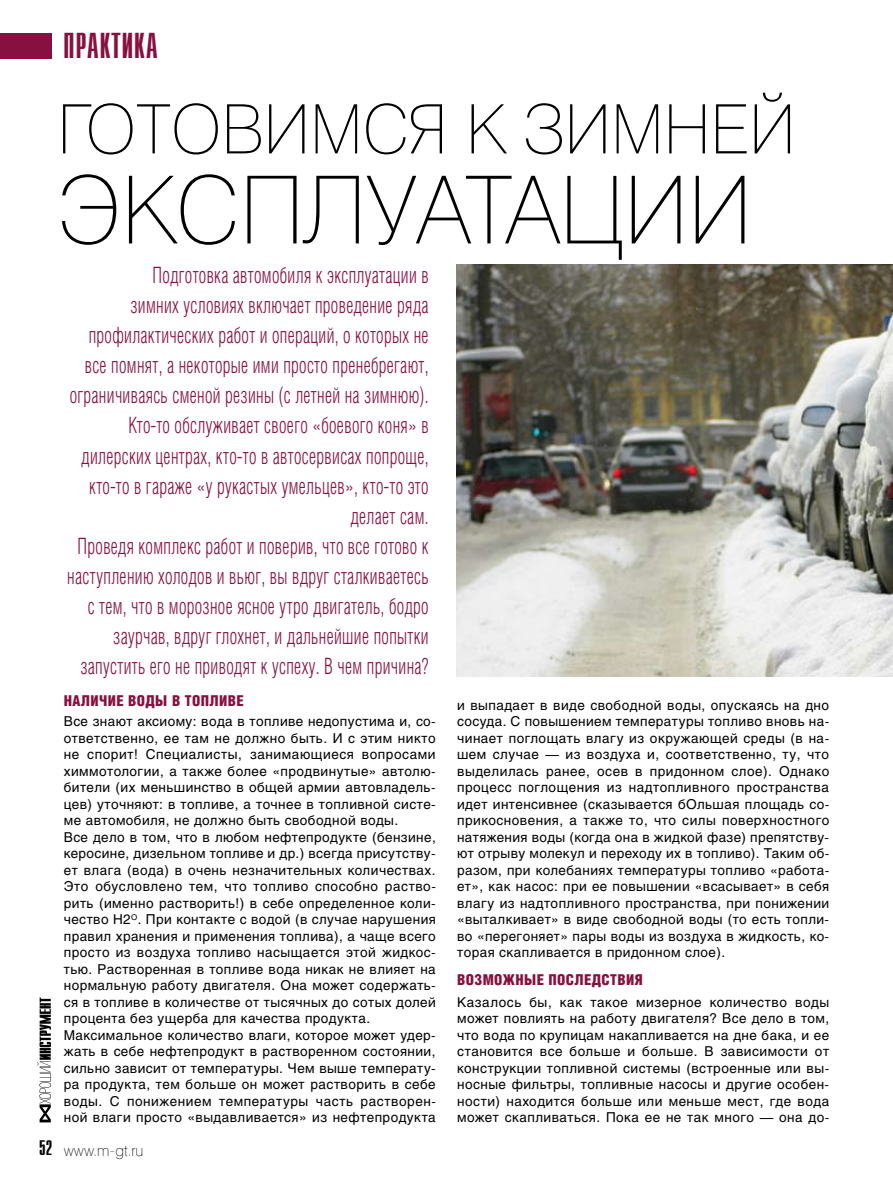
<style>
.page{position:relative;width:893px;height:1191px;background:#fff}
.page>*{position:absolute;margin:0;border:0;box-sizing:border-box;transform-origin:0 0}
.t1{font:100 93px "Helios Std";color:#000}
.t2{font:100 67.5px "Helios Std";color:#000}
.t3{font:36px "Compact";letter-spacing:.01em;color:#871040}
.t4{font:300 condensed 22.5px/30px "Helios Std";letter-spacing:.02em;color:#871040;text-align:right;scale:.8 1}
.t5{font:900 condensed 15px "Helios Std";letter-spacing:.025em;color:#871040}
.t6{font:100 15px "Helios Std";color:#000}
.t7{font:13.5px/16.5px "Helios Std";letter-spacing:.03em;color:#000;text-align:justify}
.s1{font-family:"Compact";font-weight:400;font-size:21px}
</style>
<div class="page">
<img style="left:456px;top:264px;width:437px;height:412px">
<svg style="left:37px;top:997px;width:14px;height:125px"></svg>
<div style="left:0;top:33px;width:51px;height:26px;background:#871040"></div>
<h3 class="t3" style="left:63px;top:27px;width:96px">практика</h3>
<h2 class="t2" style="left:57px;top:91px;width:740px">Готовимся к зимней</h2>
<h1 class="t1" style="left:57px;top:157px;width:696px">эксплуатации</h1>
<p class="t4" style="left:67px;top:260px;width:453px">Подготовка автомобиля к эксплуатации в<br>зимних условиях включает проведение ряда профилактических работ и операций, о которых не все помнят, а некоторые ими просто пренебрегают, ограничиваясь сменой резины (с летней на зимнюю).<br>Кто-то обслуживает своего «боевого коня» в дилерских центрах, кто-то в автосервисах попроще, кто-то в гараже «у рукастых умельцев», кто-то это делает сам.<br>Проведя комплекс работ и поверив, что все готово к наступлению холодов и вьюг, вы вдруг сталкиваетесь с тем, что в морозное ясное утро двигатель, бодро заурчав, вдруг глохнет, и дальнейшие попытки запустить его не приводят к успеху. В чем причина?</p>
<p class="t5" style="left:64px;top:691px;width:181px">Наличие воды в топливе</p>
<p class="t7" style="left:64px;top:713px;width:374px;text-align:left">Все знают аксиому: вода в топливе недопустима и, со&shy;ответственно, ее там не должно быть. И с этим никто не спорит! Специалисты, занимающиеся вопросами химмотологии, а также более «продвинутые» автолю&shy;бители (их меньшинство в общей армии автовладель&shy;цев) уточняют: в топливе, а точнее в топливной систе&shy;ме автомобиля, не должно быть свободной воды.<br>Все дело в том, что в любом нефтепродукте (бензине, керосине, дизельном топливе и др.) всегда присутству&shy;ет влага (вода) в очень незначительных количествах.<br>Это обусловлено тем, что топливо способно раство&shy;рить (именно растворить!) в себе определенное коли&shy;чество Н2<sup>О</sup>. При контакте с водой (в случае нарушения правил хранения и применения топлива), а чаще всего просто из воздуха топливо насыщается этой жидкос&shy;тью. Растворенная в топливе вода никак не влияет на нормальную работу двигателя. Она может содержать&shy;ся в топливе в количестве от тысячных до сотых долей процента без ущерба для качества продукта.<br>Максимальное количество влаги, которое может удер&shy;жать в себе нефтепродукт в растворенном состоянии, сильно зависит от температуры. Чем выше температу&shy;ра продукта, тем больше он может растворить в себе воды. С понижением температуры часть растворен&shy;ной влаги просто «выдавливается» из нефтепродукта</p>
<p class="t6" style="left:39px;top:1141px;width:106px"><span class="s1">52</span> www.m-gt.ru</p>
<p class="t7" style="left:457px;top:696px;width:374px">и выпадает в виде свободной воды, опускаясь на дно сосуда. С повышением температуры топливо вновь на&shy;чинает поглощать влагу из окружающей среды (в на&shy;шем случае — из воздуха и, соответственно, ту, что выделилась ранее, осев в придонном слое). Однако процесс поглощения из надтопливного пространства идет интенсивнее (сказывается бОльшая площадь со&shy;прикосновения, а также то, что силы поверхностного натяжения воды (когда она в жидкой фазе) препятству&shy;ют отрыву молекул и переходу их в топливо). Таким об&shy;разом, при колебаниях температуры топливо «работа&shy;ет», как насос: при ее повышении «всасывает» в себя влагу из надтопливного пространства, при понижении «выталкивает» в виде свободной воды (то есть топли&shy;во «перегоняет» пары воды из воздуха в жидкость, ко&shy;торая скапливается в придонном слое).</p>
<p class="t5" style="left:457px;top:971px;width:187px">Возможные последствия</p>
<p class="t7" style="left:457px;top:993px;width:374px">Казалось бы, как такое мизерное количество воды может повлиять на работу двигателя? Все дело в том, что вода по крупицам накапливается на дне бака, и ее становится все больше и больше. В зависимости от конструкции топливной системы (встроенные или вы&shy;носные фильтры, топливные насосы и другие особен&shy;ности) находится больше или меньше мест, где вода может скапливаться. Пока ее не так много — она до-</p>
</div>
